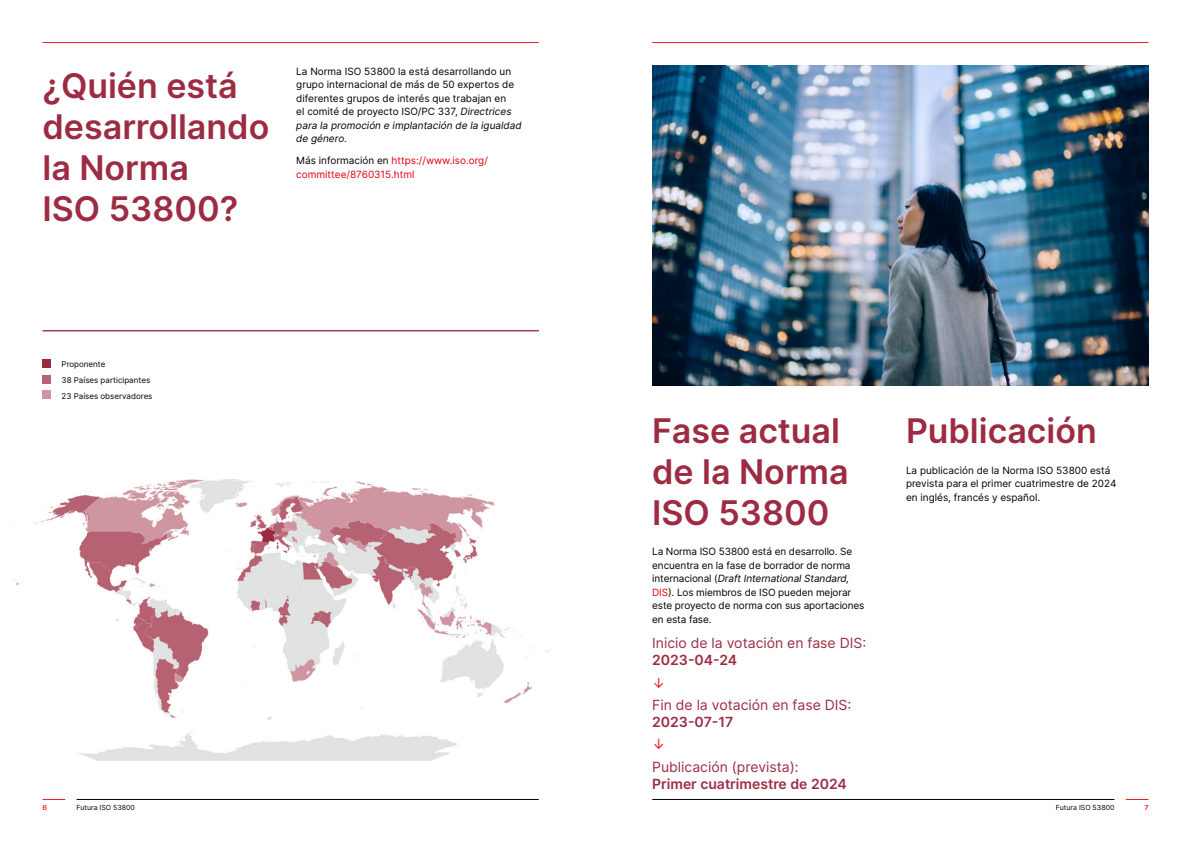
<style>
.page{position:relative;width:1191px;height:842px;background:#fff}
.page>*{position:absolute;margin:0;border:0;box-sizing:border-box;transform-origin:0 0}
.t1{font:600 34px/40.8px "Inter";color:#9d2c43}
.t2{font:14px/16.8px "Inter";color:#9d2c43}
.t3{font:600 14px/16.8px "Inter";color:#9d2c43}
.t4{font:14px "Inter";color:#ed1d24}
.Body_Copy{font:10px/13.5px "Inter";color:#000}
.Body_Copy-2{font:10px/13.5px "Inter";color:#e3000f}
.Body_Copy-3{font:8px "Inter";color:#000}
.t5{font:7px "Inter";color:#000}
.t6{font:600 7px "Inter";color:#ed1d24}
.s1{font-style:italic}
.s2{color:#000}
.s3{color:#e3000f}
.s4{font-weight:600}
.s5{font-weight:400}
</style>
<div class="page">
<img style="left:7px;top:479px;width:543px;height:282px">
<div style="left:43px;top:359px;width:8px;height:9px;background:#9c2b42"></div>
<div style="left:43px;top:375px;width:8px;height:9px;background:#b86173"></div>
<div style="left:43px;top:390px;width:8px;height:9px;background:#cf96a1"></div>
<hr style="left:43px;top:330px;width:496px;height:1px;background:#9d2c43">
<img style="left:652px;top:65px;width:496px;height:321px">
<hr style="left:77px;top:799px;width:462px;height:1px;background:#000">
<hr style="left:652px;top:799px;width:462px;height:1px;background:#000">
<hr style="left:43px;top:42px;width:496px;height:1px;background:#ed1d24">
<hr style="left:652px;top:42px;width:496px;height:1px;background:#ed1d24">
<svg style="left:43px;top:799px;width:22px;height:1px"></svg>
<svg style="left:1125px;top:799px;width:23px;height:1px"></svg>
<h1 class="t1" style="left:43px;top:64px;width:228px">¿Quién está desarrollando la Norma<br>ISO 53800?</h1>
<p class="Body_Copy" style="left:296px;top:64px;width:227px">La Norma ISO 53800 la está desarrollando un grupo internacional de más de 50 expertos de diferentes grupos de interés que trabajan en<br>el comité de proyecto ISO/PC 337, <span class="s1">Directrices para la promoción e implantación de la igualdad de género.</span></p>
<p class="Body_Copy-2" style="left:296px;top:154px;width:193px"><span class="s2">Más información en</span> https://www.iso.org/ committee/8760315.html</p>
<p class="Body_Copy-3" style="left:62px;top:358px;width:45px">Proponente</p>
<p class="Body_Copy-3" style="left:62px;top:374px;width:90px">38 Países participantes</p>
<p class="Body_Copy-3" style="left:62px;top:390px;width:92px">23 Países observadores</p>
<h1 class="t1" style="left:652px;top:410px;width:198px">Fase actual de la Norma<br>ISO 53800</h1>
<p class="Body_Copy" style="left:652px;top:545px;width:214px">La Norma ISO 53800 está en desarrollo. Se encuentra en la fase de borrador de norma internacional (<span class="s1">Draft International Standard, </span><span class="s3">DIS</span>). Los miembros de ISO pueden mejorar este proyecto de norma con sus aportaciones en esta fase.</p>
<h2 class="t2" style="left:652px;top:634px;width:216px">Inicio de la votación en fase DIS:<br><span class="s4">2023-04-24</span></h2>
<h2 class="t4" style="left:652px;top:672px;width:15px">↓</h2>
<h2 class="t2" style="left:652px;top:696px;width:201px">Fin de la votación en fase DIS:<br><span class="s4">2023-07-17</span></h2>
<h2 class="t4" style="left:652px;top:734px;width:15px">↓</h2>
<h2 class="t3" style="left:652px;top:758px;width:196px"><span class="s5">Publicación (prevista):<br></span>Primer cuatrimestre de 2024</h2>
<h1 class="t1" style="left:906px;top:410px;width:192px">Publicación</h1>
<p class="Body_Copy" style="left:906px;top:463px;width:212px">La publicación de la Norma ISO 53800 está prevista para el primer cuatrimestre de 2024 en inglés, francés y español.</p>
<p class="t6" style="left:43px;top:802px;width:6px">6</p>
<p class="t5" style="left:77px;top:802px;width:60px">Futura ISO 53800</p>
<p class="t5" style="left:1056px;top:802px;width:60px">Futura ISO 53800</p>
<p class="t6" style="left:1144px;top:802px;width:6px">7</p>
</div>
